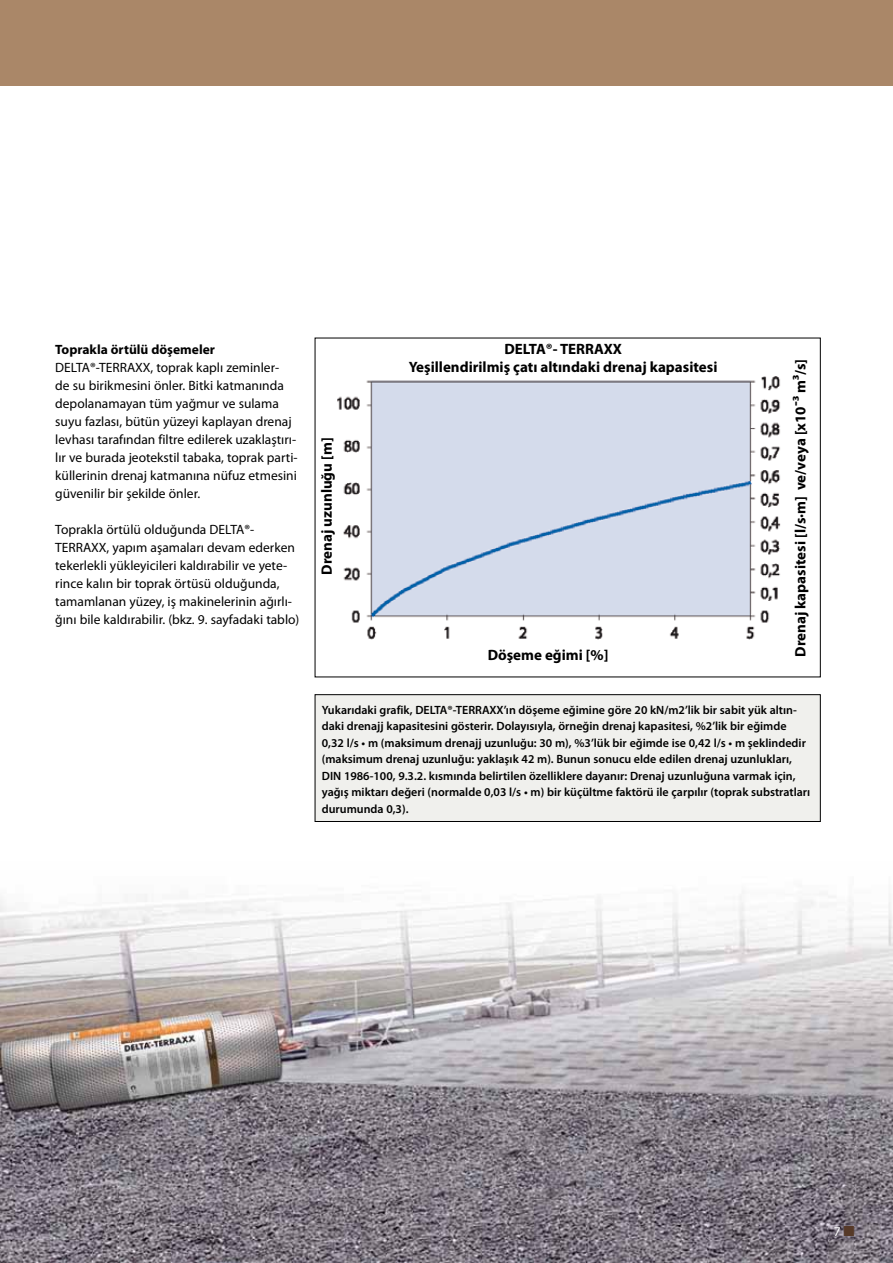
<style>
.page{position:relative;width:893px;height:1263px;background:#fff}
.page>*{position:absolute;margin:0;border:0;box-sizing:border-box;transform-origin:0 0}
.t1{font:700 15px/18px "Myriad Pro Doerken";color:#000;text-align:center}
.t2{font:13.5px/18px "Myriad Pro Doerken";color:#000}
.t3{font:700 13.5px "Myriad Pro Doerken";color:#000}
.t4{font:13.5px "Myriad Pro Doerken";color:#fff}
.t5{font:600 12px/16.5px "Myriad Pro Doerken";color:#000}
.s1{color:#563928}
</style>
<div class="page">
<img style="left:0;top:894px;width:893px;height:369px">
<div style="left:0;top:0;width:893px;height:85px;background:#aa8768"></div>
<img style="left:337px;top:376px;width:444px;height:264px">
<div style="left:315px;top:695px;width:505px;height:126px;background:#f0f0ed"></div>
<div style="left:315px;top:694px;width:506px;height:128px;border:1px solid #000"></div>
<p class="t3" style="left:55px;top:340px;width:161px">Toprakla örtülü döşemeler</p>
<p class="t2" style="left:55px;top:358px;width:244px">DELTA®-TERRAXX, toprak kaplı zeminler-<br>de su birikmesini önler. Bitki katmanında depolanamayan tüm yağmur ve sulama suyu fazlası, bütün yüzeyi kaplayan drenaj levhası tarafından filtre edilerek uzaklaştırı&shy;lır ve burada jeotekstil tabaka, toprak parti&shy;küllerinin drenaj katmanına nüfuz etmesini güvenilir bir şekilde önler.</p>
<p class="t2" style="left:55px;top:520px;width:246px">Toprakla örtülü olduğunda DELTA®- TERRAXX, yapım aşamaları devam ederken tekerlekli yükleyicileri kaldırabilir ve yete&shy;rince kalın bir toprak örtüsü olduğunda, tamamlanan yüzey, iş makinelerinin ağırlı&shy;ğını bile kaldırabilir. (bkz. 9. sayfadaki tablo)</p>
<p class="t1" style="left:317px;top:575px;width:139px;rotate:-90deg">Drenaj uzunluğu [m]</p>
<p class="t1" style="left:409px;top:339px;width:310px">DELTA®- TERRAXX<br>Yeşillendirilmiş çatı altındaki drenaj kapasitesi</p>
<p class="t1" style="left:488px;top:645px;width:122px">Döşeme eğimi [%]</p>
<p class="t1" style="left:791px;top:657px;width:299px;rotate:-90deg">Drenaj kapasitesi [l/s.m] ve/veya [x10-³ m³/s]</p>
<p class="t5" style="left:322px;top:701px;width:490px">Yukarıdaki grafik, DELTA®-TERRAXX’ın döşeme eğimine göre 20 kN/m2’lik bir sabit yük altın&shy;daki drenajj kapasitesini gösterir. Dolayısıyla, örneğin drenaj kapasitesi, %2’lik bir eğimde 0,32 l/s • m (maksimum drenajj uzunluğu: 30 m), %3’lük bir eğimde ise 0,42 l/s • m şeklindedir (maksimum drenaj uzunluğu: yaklaşık 42 m). Bunun sonucu elde edilen drenaj uzunlukları, DIN 1986-100, 9.3.2. kısmında belirtilen özelliklere dayanır: Drenaj uzunluğuna varmak için, yağış miktarı değeri (normalde 0,03 l/s • m) bir küçültme faktörü ile çarpılır (toprak substratları durumunda 0,3).</p>
<p class="t4" style="left:834px;top:1223px;width:22px">7<span class="s1">■</span></p>
</div>
